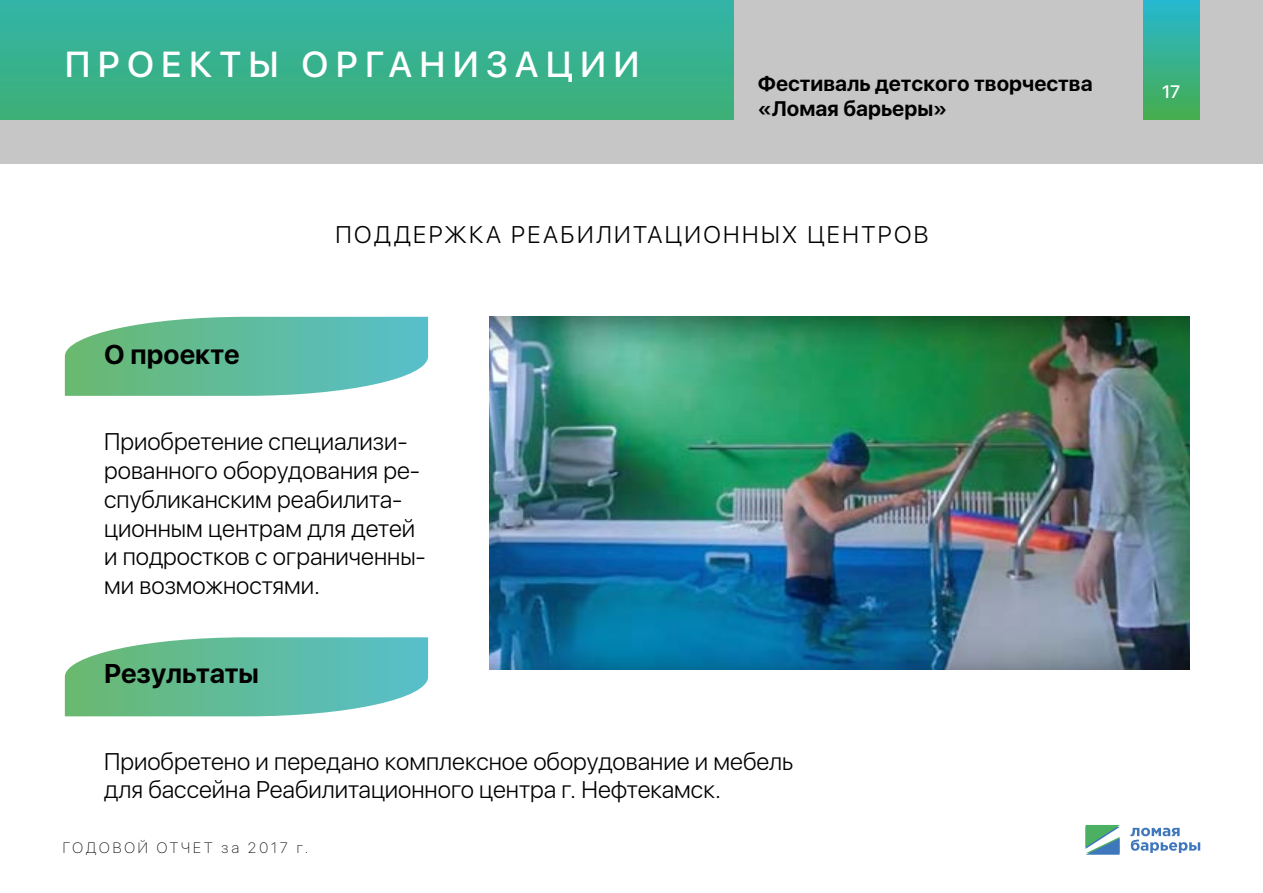
<style>
.page{position:relative;width:1263px;height:893px;background:#fff}
.page>*{position:absolute;margin:0;border:0;box-sizing:border-box;transform-origin:0 0}
.t1{font:500 36px "SFUI Display";letter-spacing:.2em;color:#fff}
.t2{font:700 27px "SFUI Display";color:#000}
.t3{font:300 24px/28.8px "SFUI Display";color:#000}
.t4{font:300 24px "SFUI Display";letter-spacing:.1em;color:#000}
.t5{font:700 21px/25.2px "SFUI Display";color:#000}
.t6{font:500 18px "SFUI Display";color:#fff}
.t7{font:100 15px "SFUI Display";letter-spacing:.2em;color:#000}
</style>
<div class="page">
<div style="left:0;top:0;width:1263px;height:164px;background:#c6c6c6"></div>
<div style="left:0;top:0;width:733px;height:119px;background:linear-gradient(to bottom,#32b4a8,#3db076)"></div>
<div style="left:1143px;top:0;width:56px;height:119px;background:linear-gradient(to bottom,#26b8d1,#47ad4e)"></div>
<svg style="left:1130px;top:828px;width:70px;height:25px"></svg>
<svg style="left:1085px;top:825px;width:34px;height:30px"></svg>
<svg style="left:65px;top:317px;width:363px;height:79px;background:#71c2a7"></svg>
<svg style="left:65px;top:637px;width:363px;height:79px;background:#71c2a8"></svg>
<img style="left:489px;top:317px;width:700px;height:353px">
<h1 class="t1" style="left:65px;top:39px;width:576px">ПРОЕКТЫ ОРГАНИЗАЦИИ</h1>
<p class="t5" style="left:758px;top:71px;width:336px">Фестиваль детского творчества «Ломая барьеры»</p>
<p class="t2" style="left:104px;top:335px;width:137px">О проекте</p>
<p class="t4" style="left:336px;top:218px;width:594px">ПОДДЕРЖКА РЕАБИЛИТАЦИОННЫХ ЦЕНТРОВ</p>
<p class="t3" style="left:104px;top:429px;width:323px">Приобретение специализи&shy;рованного оборудования ре&shy;спубликанским реабилита&shy;ционным центрам для детей и подростков с ограниченны&shy;ми возможностями.</p>
<p class="t2" style="left:104px;top:654px;width:156px">Результаты</p>
<p class="t3" style="left:104px;top:748px;width:691px">Приобретено и передано комплексное оборудование и мебель для бассейна Реабилитационного центра г. Нефтекамск.</p>
<p class="t7" style="left:63px;top:838px;width:247px">ГОДОВОЙ ОТЧЕТ за 2017 г.</p>
<p class="t6" style="left:1162px;top:79px;width:20px">17</p>
</div>
